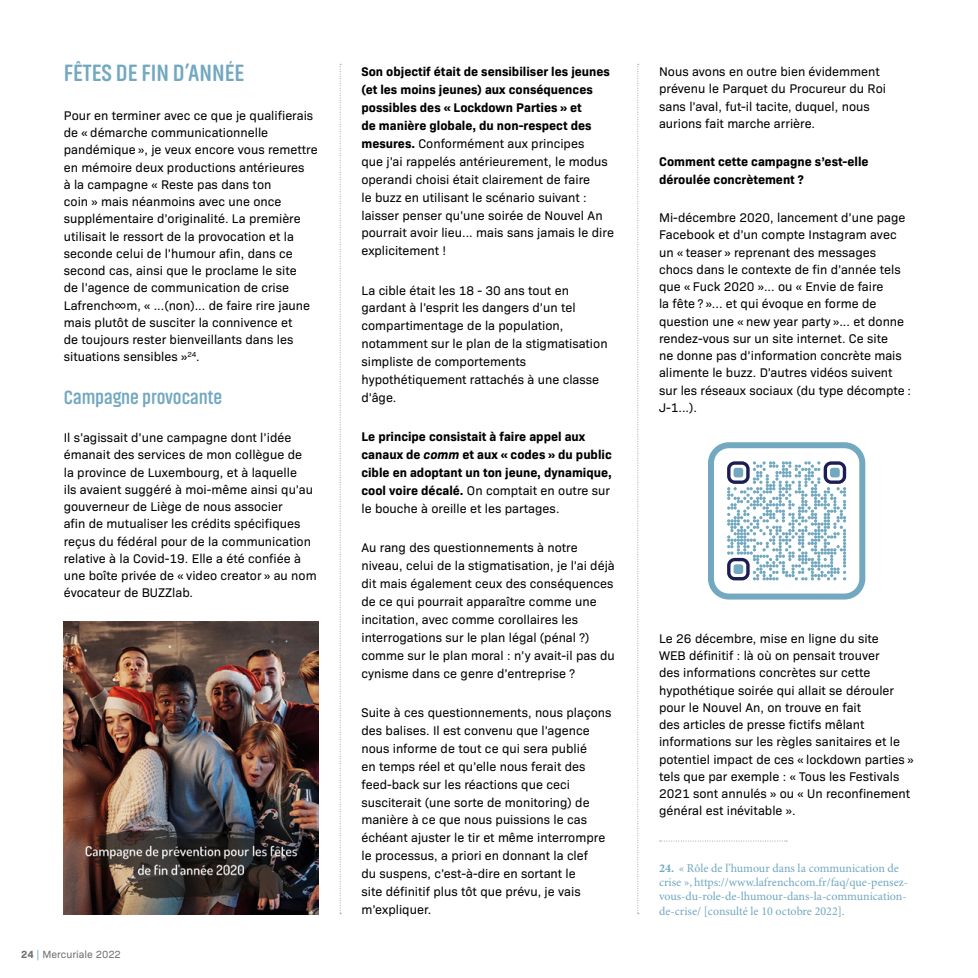
<style>
.page{position:relative;width:978px;height:978px;background:#fff}
.page>*{position:absolute;margin:0;border:0;box-sizing:border-box;transform-origin:0 0}
.t1{font:700 24px "Akhand Soft";color:#72a8c0}
.t2{font:700 19.5px "Akhand Soft";color:#72a8c0}
.t3{font:12.75px/17.2px "Bio Sans";color:#000}
.t4{font:700 12.75px/18px "Bio Sans";color:#000}
.t5{font:12px/14.4px "Minion Pro";color:#72a8c0}
.t6{font:10.5px "Bio Sans";color:#706f6f}
.s1{font-weight:700}
.s2{color:#72a8c0}
.s3{font-style:italic}
.s4{font-weight:400}
</style>
<div class="page">
<svg style="left:340px;top:64px;width:1px;height:850px"></svg>
<svg style="left:637px;top:64px;width:2px;height:850px"></svg>
<svg style="left:660px;top:840px;width:127px;height:2px"></svg>
<div style="left:708px;top:442px;width:157px;height:158px;border:6px solid #72a8c0;border-radius:18px"></div>
<svg style="left:727px;top:461px;width:119px;height:119px"></svg>
<img style="left:64px;top:621px;width:255px;height:294px">
<h1 class="t1" style="left:64px;top:60px;width:182px">FÊTES DE FIN D’ANNÉE</h1>
<p class="t3" style="left:64px;top:106px;width:255px">Pour en terminer avec ce que je qualifierais de « démarche communicationnelle pandémique », je veux encore vous remettre en mémoire deux productions antérieures<br>à la campagne « Reste pas dans ton<br>coin » mais néanmoins avec une once supplémentaire d’originalité. La première utilisait le ressort de la provocation et la seconde celui de l’humour afin, dans ce second cas, ainsi que le proclame le site<br>de l’agence de communication de crise Lafrench∞m, « ...(non)... de faire rire jaune mais plutôt de susciter la connivence et<br>de toujours rester bienveillants dans les situations sensibles »<sup>24</sup>.</p>
<h2 class="t2" style="left:64px;top:387px;width:160px">Campagne provocante</h2>
<p class="t3" style="left:64px;top:428px;width:254px">Il s’agissait d’une campagne dont l’idée émanait des services de mon collègue de<br>la province de Luxembourg, et à laquelle<br>ils avaient suggéré à moi-même ainsi qu’au gouverneur de Liège de nous associer<br>afin de mutualiser les crédits spécifiques reçus du fédéral pour de la communication relative à la Covid-19. Elle a été confiée à une boîte privée de « video creator » au nom évocateur de BUZZlab.</p>
<p class="t6" style="left:21px;top:947px;width:101px"><span class="s1">24</span> <span class="s2">|</span> Mercuriale 2022</p>
<p class="t3" style="left:361px;top:62px;width:254px;line-height:18px"><span class="s1">Son objectif était de sensibiliser les jeunes (et les moins jeunes) aux conséquences possibles des « Lockdown Parties » et<br>de manière globale, du non-respect des mesures.</span> Conformément aux principes<br>que j’ai rappelés antérieurement, le modus operandi choisi était clairement de faire<br>le buzz en utilisant le scénario suivant : laisser penser qu’une soirée de Nouvel An pourrait avoir lieu... mais sans jamais le dire explicitement !</p>
<p class="t3" style="left:361px;top:280px;width:248px;line-height:18px">La cible était les 18 - 30 ans tout en gardant à l’esprit les dangers d’un tel compartimentage de la population, notamment sur le plan de la stigmatisation simpliste de comportements hypothétiquement rattachés à une classe d’âge.</p>
<p class="t4" style="left:361px;top:427px;width:252px">Le principe consistait à faire appel aux canaux de <span class="s3">comm</span> et aux « codes » du public cible en adoptant un ton jeune, dynamique, cool voire décalé. <span class="s4">On comptait en outre sur le bouche à oreille et les partages.</span></p>
<p class="t3" style="left:361px;top:538px;width:255px;line-height:18px">Au rang des questionnements à notre niveau, celui de la stigmatisation, je l’ai déjà dit mais également ceux des conséquences de ce qui pourrait apparaître comme une incitation, avec comme corollaires les interrogations sur le plan légal (pénal ?) comme sur le plan moral : n’y avait-il pas du cynisme dans ce genre d’entreprise ?</p>
<p class="t3" style="left:361px;top:702px;width:252px;line-height:18px">Suite à ces questionnements, nous plaçons des balises. Il est convenu que l’agence nous informe de tout ce qui sera publié<br>en temps réel et qu’elle nous ferait des feed-back sur les réactions que ceci susciterait (une sorte de monitoring) de manière à ce que nous puissions le cas échéant ajuster le tir et même interrompre le processus, a priori en donnant la clef<br>du suspens, c’est-à-dire en sortant le<br>site définitif plus tôt que prévu, je vais m’expliquer.</p>
<p class="t3" style="left:659px;top:62px;width:229px">Nous avons en outre bien évidemment prévenu le Parquet du Procureur du Roi sans l’aval, fut-il tacite, duquel, nous aurions fait marche arrière.</p>
<p class="t4" style="left:659px;top:152px;width:211px;line-height:17.2px">Comment cette campagne s’est-elle déroulée concrètement ?</p>
<p class="t3" style="left:659px;top:208px;width:253px">Mi-décembre 2020, lancement d’une page Facebook et d’un compte Instagram avec un « teaser » reprenant des messages chocs dans le contexte de fin d’année tels que « Fuck 2020 »... ou « Envie de faire<br>la fête ? »... et qui évoque en forme de question une « new year party »... et donne rendez-vous sur un site internet. Ce site<br>ne donne pas d’information concrète mais alimente le buzz. D’autres vidéos suivent sur les réseaux sociaux (du type décompte :<br>J-1...).</p>
<p class="t3" style="left:659px;top:629px;width:256px">Le 26 décembre, mise en ligne du site<br>WEB définitif : là où on pensait trouver<br>des informations concrètes sur cette hypothétique soirée qui allait se dérouler pour le Nouvel An, on trouve en fait<br>des articles de presse fictifs mêlant informations sur les règles sanitaires et le potentiel impact de ces « lockdown parties » tels que par exemple : « Tous les Festivals 2021 sont annulés » ou « Un reconfinement général est inévitable ».</p>
<p class="t5" style="left:659px;top:861px;width:251px"><span class="s1">24.</span> « Rôle de l’humour dans la communication de crise », https://www.lafrenchcom.fr/faq/que-pensez&shy;vous-du-role-de-lhumour-dans-la-communication&shy;de-crise/ [consulté le 10 octobre 2022].</p>
</div>
